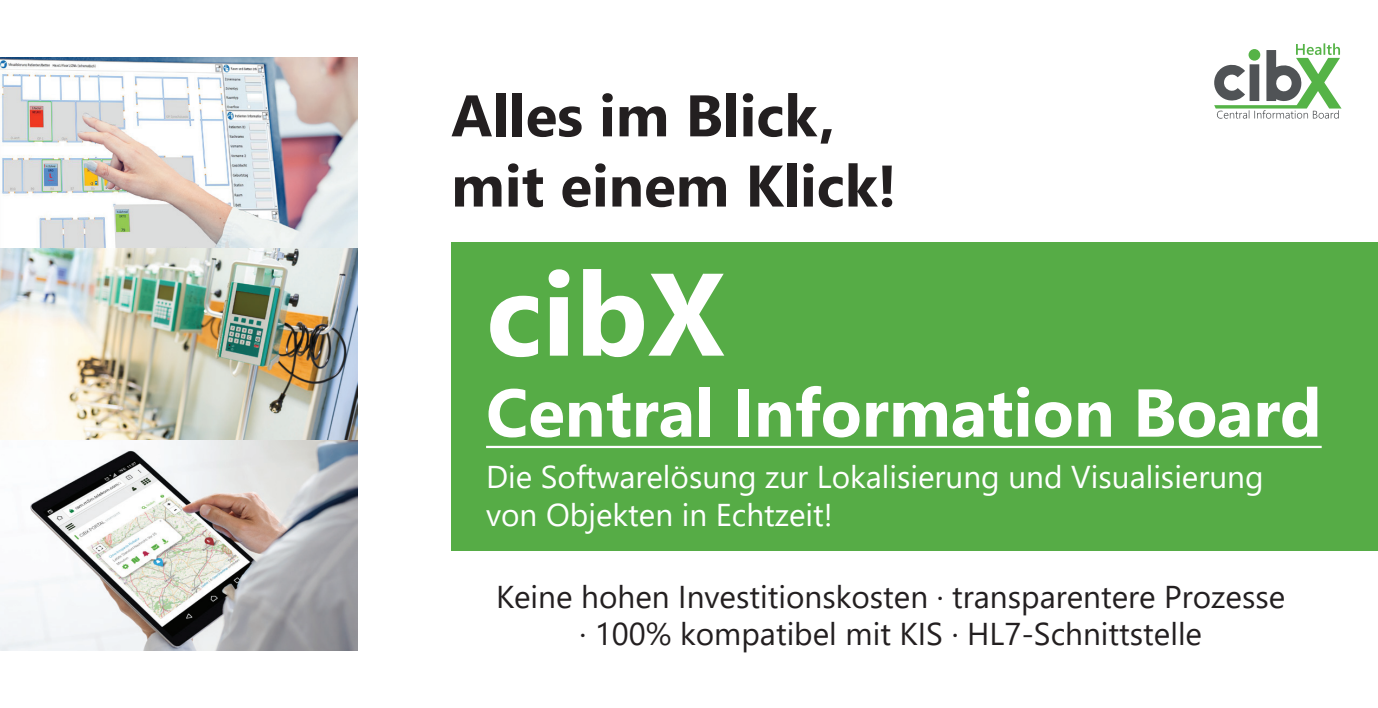
<style>
.page{position:relative;width:1378px;height:708px;background:#fff}
.page>*{position:absolute;margin:0;border:0;box-sizing:border-box;transform-origin:0 0}
.t1{font:700 117px "Segoe UI";color:#fff}
.t2{font:700 67.5px "Segoe UI";color:#fff}
.t3{font:700 58.5px/70.2px "Segoe UI";color:#231f20}
.t4{font:31.5px/37.8px "Segoe UI";color:#231f20;text-align:center}
.t5{font:31.5px/37.8px "Segoe UI";color:#fff}
</style>
<div class="page">
<div style="left:451px;top:242px;width:927px;height:308px;background:#56ac46"></div>
<img style="left:0;top:57px;width:357px;height:594px">
<hr style="left:486px;top:446px;width:835px;height:2px;background:#fff">
<svg style="left:1214px;top:43px;width:127px;height:76px"></svg>
<h3 class="t3" style="left:451px;top:80px;width:447px">Alles im Blick, mit einem Klick!</h3>
<h1 class="t1" style="left:486px;top:220px;width:240px">cibX</h1>
<h2 class="t2" style="left:486px;top:358px;width:837px">Central Information Board</h2>
<p class="t5" style="left:486px;top:458px;width:779px">Die Softwarelösung zur Lokalisierung und Visualisierung von Objekten in Echtzeit!</p>
<p class="t4" style="left:496px;top:577px;width:790px">Keine hohen Investitionskosten · transparentere Prozesse · 100% kompatibel mit KIS · HL7-Schnittstelle</p>
</div>
